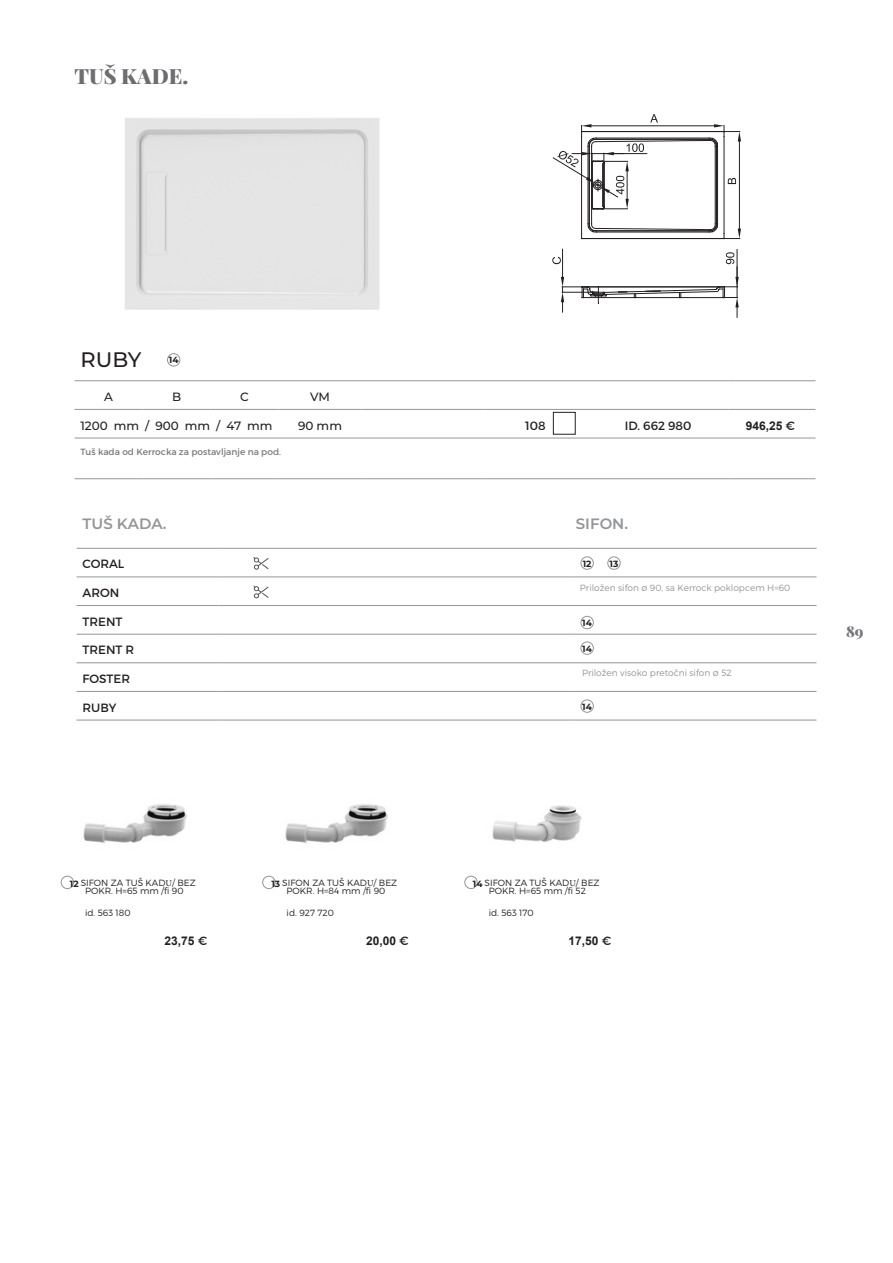
<style>
.page{position:relative;width:893px;height:1263px;background:#fff}
.page>*{position:absolute;margin:0;border:0;box-sizing:border-box;transform-origin:0 0}
.t1{font:900 21px "Playfair Display";color:#6c6d70}
.IMENA_SKLEDA{font:500 21px "Montserrat";color:#231f20}
.IMENA_SKLEDA-2{font:600 15px "Montserrat";color:#939598}
.t2{font:900 15px "Playfair Display";color:#76787b}
.Besedilo_HRV_2023{font:12px "Montserrat";color:#231f20}
.DIMENZIJE{font:500 12px "Montserrat";color:#231f20}
.Besedilo_HRV_2023-2{font:700 12px "Arial";color:#231f20}
.Besedilo_HRV_2023-3{font:300 9px/8.6px "Montserrat";color:#231f20;text-align:center}
.Besedilo_HRV_2023-4{font:300 9px "Montserrat";color:#939598}
.t3{font:9px "Montserrat";color:#76787b}
.DIMENZIJE-2{font:700 9px "Montserrat";color:#231f20}
.s1{font-family:"Montserrat";font-weight:400}
.s2{font-family:"Proxima Nova";font-weight:400}
.s3{font-weight:700}
.s4{font-family:"Minion Pro";font-weight:400}
</style>
<div class="page">
<div style="left:125px;top:118px;width:255px;height:192px;background:#e5e5e5"></div>
<hr style="left:588px;top:380px;width:140px;height:1px;background:#939598">
<hr style="left:728px;top:380px;width:87px;height:1px;background:#939598">
<hr style="left:74px;top:409px;width:69px;height:1px;background:#939598">
<hr style="left:143px;top:409px;width:68px;height:1px;background:#939598">
<hr style="left:211px;top:409px;width:68px;height:1px;background:#939598">
<hr style="left:279px;top:409px;width:82px;height:1px;background:#939598">
<hr style="left:361px;top:409px;width:122px;height:1px;background:#939598">
<hr style="left:483px;top:409px;width:105px;height:1px;background:#939598">
<hr style="left:588px;top:409px;width:140px;height:1px;background:#939598">
<hr style="left:728px;top:409px;width:87px;height:1px;background:#939598">
<hr style="left:74px;top:438px;width:69px;height:1px;background:#939598">
<hr style="left:143px;top:438px;width:68px;height:1px;background:#939598">
<hr style="left:211px;top:438px;width:68px;height:1px;background:#939598">
<hr style="left:279px;top:438px;width:82px;height:1px;background:#939598">
<hr style="left:361px;top:438px;width:122px;height:1px;background:#939598">
<hr style="left:483px;top:438px;width:105px;height:1px;background:#939598">
<hr style="left:588px;top:438px;width:140px;height:1px;background:#939598">
<hr style="left:728px;top:438px;width:87px;height:1px;background:#939598">
<hr style="left:74px;top:478px;width:69px;height:1px;background:#939598">
<hr style="left:143px;top:478px;width:68px;height:1px;background:#939598">
<hr style="left:211px;top:478px;width:68px;height:1px;background:#939598">
<hr style="left:279px;top:478px;width:82px;height:1px;background:#939598">
<hr style="left:361px;top:478px;width:122px;height:1px;background:#939598">
<hr style="left:483px;top:478px;width:105px;height:1px;background:#939598">
<hr style="left:588px;top:478px;width:140px;height:1px;background:#939598">
<hr style="left:728px;top:478px;width:87px;height:1px;background:#939598">
<hr style="left:74px;top:380px;width:69px;height:1px;background:#939598">
<hr style="left:143px;top:380px;width:68px;height:1px;background:#939598">
<hr style="left:211px;top:380px;width:68px;height:1px;background:#939598">
<hr style="left:279px;top:380px;width:82px;height:1px;background:#939598">
<hr style="left:361px;top:380px;width:122px;height:1px;background:#939598">
<hr style="left:483px;top:380px;width:105px;height:1px;background:#939598">
<div style="left:553px;top:412px;width:23px;height:23px;border:1px solid #231f20"></div>
<hr style="left:715px;top:146px;width:1px;height:78px;background:#231f20">
<hr style="left:591px;top:146px;width:1px;height:78px;background:#231f20">
<hr style="left:716px;top:146px;width:1px;height:78px;background:#231f20">
<hr style="left:589px;top:146px;width:1px;height:78px;background:#231f20">
<hr style="left:717px;top:146px;width:1px;height:78px;background:#231f20">
<hr style="left:588px;top:146px;width:1px;height:78px;background:#231f20">
<hr style="left:581px;top:137px;width:1px;height:96px;background:#231f20">
<hr style="left:724px;top:137px;width:1px;height:96px;background:#231f20">
<svg style="left:581px;top:223px;width:144px;height:17px"></svg>
<hr style="left:596px;top:230px;width:113px;height:1px;background:#231f20">
<hr style="left:582px;top:238px;width:158px;height:1px;background:#231f20">
<hr style="left:739px;top:141px;width:1px;height:88px;background:#231f20">
<svg style="left:738px;top:229px;width:3px;height:10px"></svg>
<svg style="left:552px;top:249px;width:187px;height:68px"></svg>
<svg style="left:552px;top:114px;width:189px;height:97px"></svg>
<hr style="left:570px;top:548px;width:246px;height:1px;background:#939598">
<hr style="left:570px;top:577px;width:246px;height:1px;background:#939598">
<hr style="left:77px;top:605px;width:141px;height:1px;background:#939598">
<hr style="left:218px;top:605px;width:352px;height:1px;background:#939598">
<hr style="left:570px;top:605px;width:246px;height:1px;background:#939598">
<hr style="left:77px;top:634px;width:141px;height:1px;background:#939598">
<hr style="left:218px;top:634px;width:352px;height:1px;background:#939598">
<hr style="left:570px;top:634px;width:246px;height:1px;background:#939598">
<hr style="left:77px;top:662px;width:141px;height:1px;background:#939598">
<hr style="left:218px;top:662px;width:352px;height:1px;background:#939598">
<hr style="left:570px;top:662px;width:246px;height:1px;background:#939598">
<hr style="left:77px;top:691px;width:141px;height:1px;background:#939598">
<hr style="left:218px;top:691px;width:352px;height:1px;background:#939598">
<hr style="left:570px;top:691px;width:246px;height:1px;background:#939598">
<hr style="left:77px;top:720px;width:141px;height:1px;background:#939598">
<hr style="left:218px;top:720px;width:352px;height:1px;background:#939598">
<hr style="left:570px;top:720px;width:246px;height:1px;background:#939598">
<hr style="left:77px;top:548px;width:141px;height:1px;background:#939598">
<hr style="left:218px;top:548px;width:352px;height:1px;background:#939598">
<hr style="left:77px;top:577px;width:141px;height:1px;background:#939598">
<hr style="left:218px;top:577px;width:352px;height:1px;background:#939598">
<div style="left:581px;top:556px;width:13px;height:14px;border:1px solid #939598;border-radius:50%"></div>
<div style="left:607px;top:556px;width:14px;height:14px;border:1px solid #939598;border-radius:50%"></div>
<div style="left:581px;top:616px;width:13px;height:13px;border:1px solid #939598;border-radius:50%"></div>
<div style="left:581px;top:641px;width:13px;height:14px;border:1px solid #939598;border-radius:50%"></div>
<div style="left:581px;top:699px;width:13px;height:14px;border:1px solid #939598;border-radius:50%"></div>
<div style="left:61px;top:876px;width:13px;height:13px;border:1px solid #939598;border-radius:50%"></div>
<div style="left:262px;top:876px;width:13px;height:13px;border:1px solid #939598;border-radius:50%"></div>
<div style="left:464px;top:876px;width:14px;height:13px;border:1px solid #939598;border-radius:50%"></div>
<img style="left:83px;top:804px;width:104px;height:39px">
<img style="left:285px;top:804px;width:103px;height:39px">
<img style="left:492px;top:805px;width:90px;height:37px">
<svg style="left:253px;top:557px;width:16px;height:13px"></svg>
<svg style="left:253px;top:586px;width:16px;height:13px"></svg>
<div style="left:167px;top:353px;width:13px;height:13px;border:1px solid #939598;border-radius:50%"></div>
<p class="t1" style="left:74px;top:60px;width:115px">TUŠ KADE.</p>
<p class="IMENA_SKLEDA" style="left:80px;top:345px;width:63px">RUBY</p>
<p class="DIMENZIJE" style="left:104px;top:388px;width:10px">A</p>
<p class="DIMENZIJE" style="left:172px;top:388px;width:11px">B</p>
<p class="DIMENZIJE" style="left:240px;top:388px;width:10px">C</p>
<p class="DIMENZIJE" style="left:310px;top:388px;width:21px">VM</p>
<p class="DIMENZIJE" style="left:80px;top:417px;width:194px">1200 mm / 900 mm / 47 mm</p>
<p class="DIMENZIJE" style="left:298px;top:417px;width:46px">90 mm</p>
<p class="Besedilo_HRV_2023" style="left:525px;top:418px;width:22px">108</p>
<p class="Besedilo_HRV_2023" style="left:625px;top:418px;width:68px">ID. 662 980</p>
<p class="Besedilo_HRV_2023-2" style="left:746px;top:417px;width:51px">946,25 <span class="s1">€</span></p>
<p class="t3" style="left:80px;top:447px;width:202px">Tuš kada od Kerrocka za postavljanje na pod.</p>
<p class="DIMENZIJE-2" style="left:169px;top:354px;width:11px">14</p>
<p class="IMENA_SKLEDA-2" style="left:83px;top:513px;width:85px">TUŠ KADA.</p>
<p class="IMENA_SKLEDA-2" style="left:576px;top:513px;width:54px">SIFON.</p>
<p class="Besedilo_HRV_2023" style="left:83px;top:557px;width:43px">CORAL</p>
<p class="Besedilo_HRV_2023" style="left:83px;top:585px;width:38px">ARON</p>
<p class="Besedilo_HRV_2023" style="left:83px;top:614px;width:41px">TRENT</p>
<p class="Besedilo_HRV_2023" style="left:83px;top:643px;width:53px">TRENT R</p>
<p class="Besedilo_HRV_2023" style="left:83px;top:671px;width:49px">FOSTER</p>
<p class="Besedilo_HRV_2023" style="left:83px;top:700px;width:35px">RUBY</p>
<p class="DIMENZIJE-2" style="left:583px;top:557px;width:10px">12</p>
<p class="DIMENZIJE-2" style="left:610px;top:557px;width:10px">13</p>
<p class="Besedilo_HRV_2023-4" style="left:580px;top:583px;width:212px">Priložen sifon <span class="s2">Ø</span> 90, sa Kerrock poklopcem H=60</p>
<p class="DIMENZIJE-2" style="left:582px;top:616px;width:11px">14</p>
<p class="DIMENZIJE-2" style="left:582px;top:642px;width:11px">14</p>
<p class="Besedilo_HRV_2023-4" style="left:582px;top:667px;width:151px">Priložen visoko pretočni sifon <span class="s2">Ø</span> 52</p>
<p class="DIMENZIJE-2" style="left:582px;top:700px;width:11px">14</p>
<h2 class="t2" style="left:846px;top:620px;width:19px">89</h2>
<p class="Besedilo_HRV_2023-3" style="left:70px;top:878px;width:127px"><span class="s3">12</span> SIFON ZA TUŠ KAD<span class="s4">U</span>/ BEZ<br>POKR. H=65 mm /fi 90</p>
<p class="Besedilo_HRV_2023-3" style="left:85px;top:909px;width:47px">id. 563 180</p>
<p class="Besedilo_HRV_2023-2" style="left:165px;top:932px;width:44px">23,75 <span class="s1">€</span></p>
<p class="Besedilo_HRV_2023-3" style="left:271px;top:878px;width:127px"><span class="s3">13</span> SIFON ZA TUŠ KAD<span class="s4">U</span>/ BEZ<br>POKR. H=84 mm /fi 90</p>
<p class="Besedilo_HRV_2023-3" style="left:287px;top:909px;width:49px">id. 927 720</p>
<p class="Besedilo_HRV_2023-2" style="left:366px;top:932px;width:44px">20,00 <span class="s1">€</span></p>
<p class="Besedilo_HRV_2023-3" style="left:473px;top:878px;width:128px"><span class="s3">14</span> SIFON ZA TUŠ KAD<span class="s4">U</span>/ BEZ<br>POKR. H=65 mm /fi 52</p>
<p class="Besedilo_HRV_2023-3" style="left:489px;top:909px;width:46px">id. 563 170</p>
<p class="Besedilo_HRV_2023-2" style="left:568px;top:932px;width:44px">17,50 <span class="s1">€</span></p>
</div>
